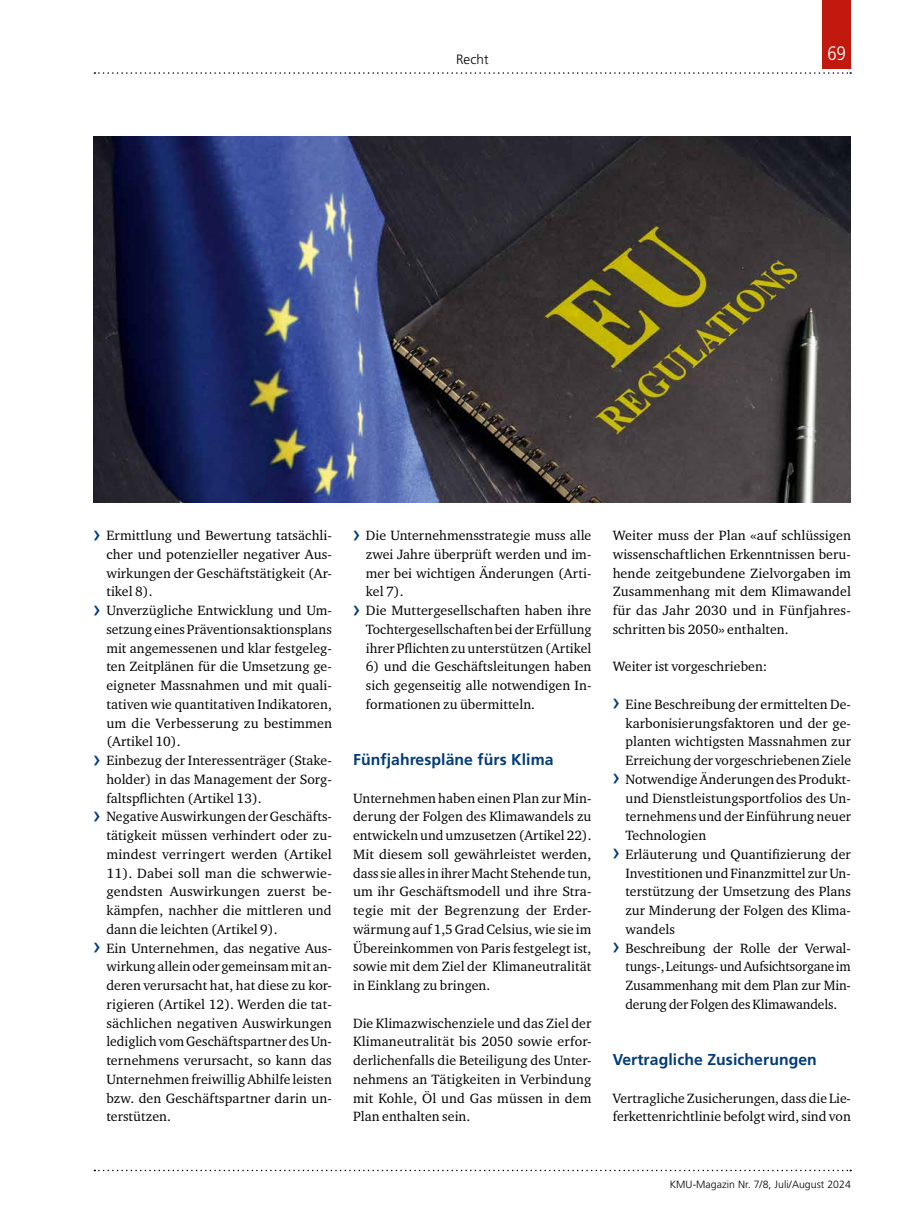
<style>
.page{position:relative;width:902px;height:1212px;background:#fff}
.page>*{position:absolute;margin:0;border:0;box-sizing:border-box;transform-origin:0 0}
.t1{font:300 condensed 19.5px "Frutiger LT Std";color:#fff}
.t2{font:700 15.75px "Frutiger LT Std";letter-spacing:.005em;color:#003b7c}
.t3{font:13.8px/18.8px "Charter ITC Std";letter-spacing:.005em;color:#000;text-align:justify}
.t4{font:300 13.5px "Frutiger LT Std";letter-spacing:.005em;color:#000}
.t5{font:300 10.5px "Frutiger LT Std";letter-spacing:.005em;color:#000}
.s1{font-family:"Frutiger LT Std";font-size:24px;color:#003b7c}
</style>
<div class="page">
<svg style="left:94px;top:72px;width:757px;height:2px"></svg>
<div style="left:822px;top:0;width:28px;height:68px;background:#c1190e"></div>
<svg style="left:94px;top:1170px;width:757px;height:1px"></svg>
<img style="left:94px;top:136px;width:756px;height:367px">
<p class="t4" style="left:456px;top:51px;width:34px">Recht</p>
<h1 class="t1" style="left:827px;top:42px;width:20px">69</h1>
<p class="t3" style="left:94px;top:526px;width:240px"><span class="s1">›</span> Ermittlung und Bewertung tatsächli-</p>
<p class="t3" style="left:106px;top:544px;width:227px">cher und potenzieller negativer Aus-</p>
<p class="t3" style="left:106px;top:563px;width:227px">wirkungen der Geschäftstätigkeit (Ar-</p>
<p class="t3" style="left:106px;top:582px;width:48px">tikel 8).</p>
<p class="t3" style="left:94px;top:601px;width:240px"><span class="s1">›</span> Unverzügliche Entwicklung und Um-</p>
<p class="t3" style="left:106px;top:619px;width:227px">setzung eines Präventionsaktionsplans</p>
<p class="t3" style="left:106px;top:638px;width:227px">mit angemessenen und klar festgeleg-</p>
<p class="t3" style="left:106px;top:657px;width:227px">ten Zeitplänen für die Umsetzung ge-</p>
<p class="t3" style="left:106px;top:676px;width:227px">eigneter Massnahmen und mit quali-</p>
<p class="t3" style="left:106px;top:694px;width:227px">tativen wie quantitativen Indikatoren,</p>
<p class="t3" style="left:106px;top:713px;width:227px">um die Verbesserung zu bestimmen</p>
<p class="t3" style="left:106px;top:732px;width:76px">(Artikel 10).</p>
<p class="t3" style="left:94px;top:751px;width:240px"><span class="s1">›</span> Einbezug der Interessenträger (Stake-</p>
<p class="t3" style="left:106px;top:769px;width:227px">holder) in das Management der Sorg-</p>
<p class="t3" style="left:106px;top:788px;width:157px">faltspflichten (Artikel 13).</p>
<p class="t3" style="left:94px;top:807px;width:240px"><span class="s1">›</span> Negative Auswirkungen der Geschäfts-</p>
<p class="t3" style="left:106px;top:826px;width:227px">tätigkeit müssen verhindert oder zu-</p>
<p class="t3" style="left:106px;top:844px;width:227px">mindest verringert werden (Artikel</p>
<p class="t3" style="left:106px;top:863px;width:227px">11). Dabei soll man die schwerwie-</p>
<p class="t3" style="left:106px;top:882px;width:227px">gendsten Auswirkungen zuerst be-</p>
<p class="t3" style="left:106px;top:901px;width:227px">kämpfen, nachher die mittleren und</p>
<p class="t3" style="left:106px;top:919px;width:173px">dann die leichten (Artikel 9).</p>
<p class="t3" style="left:94px;top:938px;width:240px"><span class="s1">›</span> Ein Unternehmen, das negative Aus-</p>
<p class="t3" style="left:106px;top:957px;width:227px">wirkung allein oder gemeinsam mit an-</p>
<p class="t3" style="left:106px;top:976px;width:227px">deren verursacht hat, hat diese zu kor-</p>
<p class="t3" style="left:106px;top:994px;width:227px">rigieren (Artikel 12). Werden die tat-</p>
<p class="t3" style="left:106px;top:1013px;width:227px">sächlichen negativen Auswirkungen</p>
<p class="t3" style="left:106px;top:1032px;width:227px">lediglich vom Geschäftspartner des Un-</p>
<p class="t3" style="left:106px;top:1051px;width:227px">ternehmens verursacht, so kann das</p>
<p class="t3" style="left:106px;top:1069px;width:227px">Unternehmen freiwillig Abhilfe leisten</p>
<p class="t3" style="left:106px;top:1088px;width:227px">bzw. den Geschäftspartner darin un-</p>
<p class="t3" style="left:106px;top:1107px;width:66px">terstützen.</p>
<p class="t3" style="left:353px;top:526px;width:240px"><span class="s1">›</span> Die Unternehmensstrategie muss alle</p>
<p class="t3" style="left:366px;top:544px;width:227px">zwei Jahre überprüft werden und im-</p>
<p class="t3" style="left:366px;top:563px;width:227px">mer bei wichtigen Änderungen (Arti-</p>
<p class="t3" style="left:366px;top:582px;width:39px">kel 7).</p>
<p class="t3" style="left:353px;top:601px;width:240px"><span class="s1">›</span> Die Muttergesellschaften haben ihre</p>
<p class="t3" style="left:366px;top:619px;width:227px">Tochtergesellschaften bei der Erfüllung</p>
<p class="t3" style="left:366px;top:638px;width:227px">ihrer Pflichten zu unterstützen (Artikel</p>
<p class="t3" style="left:366px;top:657px;width:227px">6) und die Geschäftsleitungen haben sich gegenseitig alle notwendigen In&shy;formationen zu übermitteln.</p>
<p class="t2" style="left:353px;top:750px;width:202px">Fünfjahrespläne fürs Klima</p>
<p class="t3" style="left:353px;top:788px;width:240px">Unternehmen haben einen Plan zur Min&shy;derung der Folgen des Klimawandels zu entwickeln und umzusetzen (Artikel 22).<br>Mit diesem soll gewährleistet werden, dass sie alles in ihrer Macht Stehende tun, um ihr Geschäftsmodell und ihre Stra&shy;tegie mit der Begrenzung der Erder&shy;wärmung auf 1,5 Grad Celsius, wie sie im Übereinkommen von Paris festgelegt ist, sowie mit dem Ziel der Klimaneutralität in Einklang zu bringen.</p>
<p class="t3" style="left:353px;top:1013px;width:240px">Die Klimazwischenziele und das Ziel der Klimaneutralität bis 2050 sowie erfor&shy;derlichenfalls die Beteiligung des Unter&shy;nehmens an Tätigkeiten in Verbindung mit Kohle, Öl und Gas müssen in dem Plan enthalten sein.</p>
<p class="t3" style="left:612px;top:526px;width:240px">Weiter muss der Plan «auf schlüssigen wissenschaftlichen Erkenntnissen beru&shy;hende zeitgebundene Zielvorgaben im Zusammenhang mit dem Klimawandel für das Jahr 2030 und in Fünfjahres&shy;schritten bis 2050» enthalten.</p>
<p class="t3" style="left:612px;top:657px;width:156px">Weiter ist vorgeschrieben:</p>
<p class="t3" style="left:612px;top:694px;width:240px"><span class="s1">›</span> Eine Beschreibung der ermittelten De-</p>
<p class="t3" style="left:625px;top:713px;width:227px">karbonisierungsfaktoren und der ge-</p>
<p class="t3" style="left:625px;top:732px;width:227px">planten wichtigsten Massnahmen zur</p>
<p class="t3" style="left:625px;top:751px;width:227px">Erreichung der vorgeschriebenen Ziele</p>
<p class="t3" style="left:612px;top:769px;width:238px"><span class="s1">›</span> Notwendige Änderungen des Produkt-</p>
<p class="t3" style="left:625px;top:788px;width:227px">und Dienstleistungsportfolios des Un-</p>
<p class="t3" style="left:625px;top:807px;width:227px">ternehmens und der Einführung neuer</p>
<p class="t3" style="left:625px;top:826px;width:82px">Technologien</p>
<p class="t3" style="left:612px;top:844px;width:239px"><span class="s1">›</span> Erläuterung und Quantifizierung der</p>
<p class="t3" style="left:625px;top:863px;width:227px">Investitionen und Finanzmittel zur Un-</p>
<p class="t3" style="left:625px;top:882px;width:227px">terstützung der Umsetzung des Plans</p>
<p class="t3" style="left:625px;top:901px;width:227px">zur Minderung der Folgen des Klima-</p>
<p class="t3" style="left:625px;top:919px;width:51px">wandels</p>
<p class="t3" style="left:612px;top:938px;width:240px"><span class="s1">›</span> Beschreibung der Rolle der Verwal-</p>
<p class="t3" style="left:625px;top:957px;width:227px">tungs-, Leitungs- und Aufsichtsorgane im</p>
<p class="t3" style="left:625px;top:976px;width:227px">Zusammenhang mit dem Plan zur Min-</p>
<p class="t3" style="left:625px;top:994px;width:213px">derung der Folgen des Klimawandels.</p>
<p class="t2" style="left:612px;top:1050px;width:206px">Vertragliche Zusicherungen</p>
<p class="t3" style="left:612px;top:1088px;width:240px">Vertragliche Zusicherungen, dass die Lie&shy;ferkettenrichtlinie befolgt wird, sind von</p>
<p class="t5" style="left:669px;top:1178px;width:183px">KMU-Magazin Nr. 7/8, Juli/August 2024</p>
</div>
